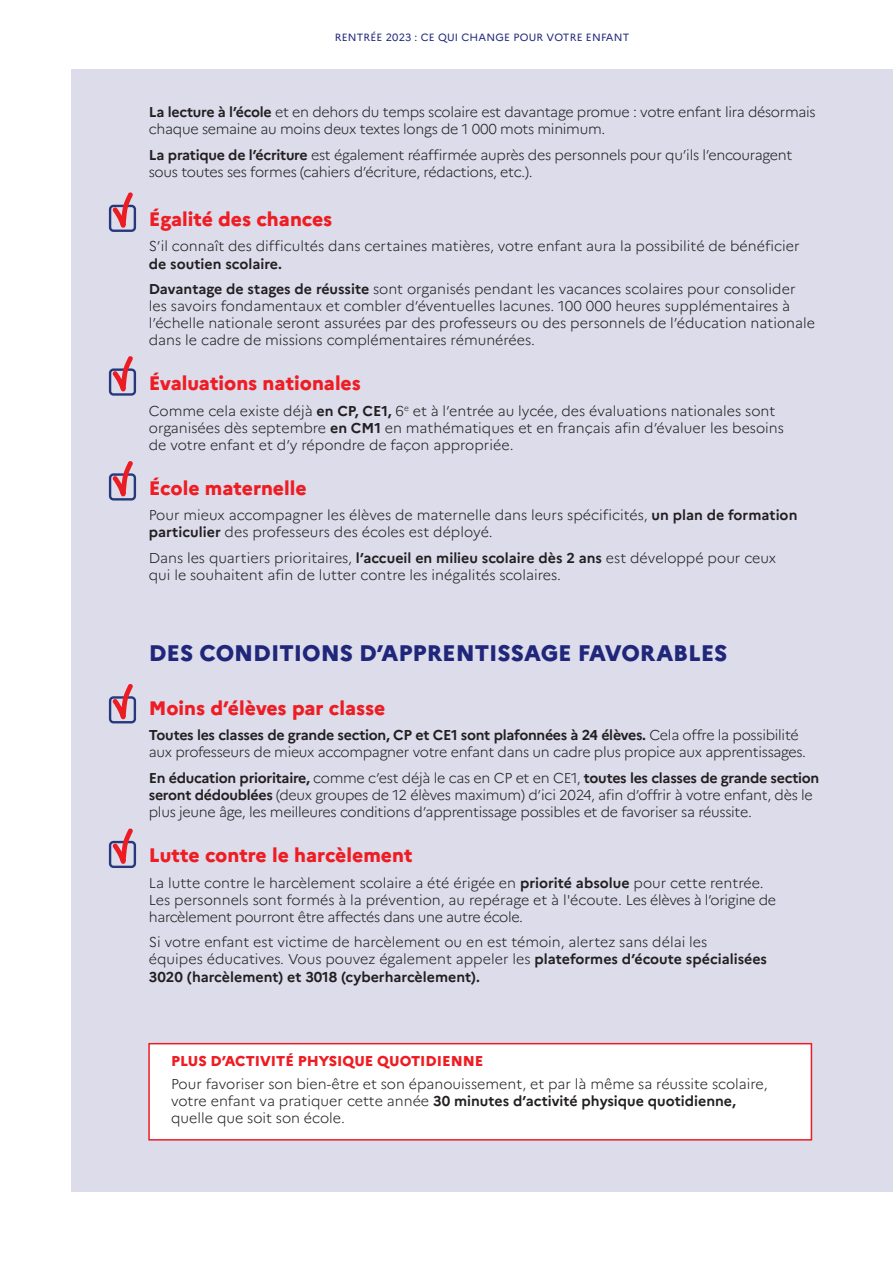
<style>
.page{position:relative;width:893px;height:1263px;background:#fff}
.page>*{position:absolute;margin:0;border:0;box-sizing:border-box;transform-origin:0 0}
.t1{font:800 22.5px "Marianne";color:#20277b}
.t2{font:800 19.5px "Marianne";color:#ee1d23}
.t3{font:300 14.25px/17.1px "Marianne";color:#231f20}
.t4{font:300 14.25px/17.1px "Marianne";letter-spacing:-.02em;color:#231f20}
.t5{font:800 14.25px "Marianne";color:#ee1d23}
.t6{font:10.5px "Marianne";letter-spacing:.02em;color:#20277b}
.s1{font-weight:700}
</style>
<div class="page">
<div style="left:71px;top:69px;width:822px;height:1123px;background:#dcdceb"></div>
<svg style="left:109px;top:192px;width:27px;height:40px"></svg>
<svg style="left:109px;top:356px;width:27px;height:40px"></svg>
<svg style="left:109px;top:461px;width:27px;height:39px"></svg>
<svg style="left:109px;top:684px;width:27px;height:39px"></svg>
<svg style="left:109px;top:828px;width:27px;height:40px"></svg>
<div style="left:148px;top:1043px;width:664px;height:97px;background:#fff;border:2px solid #ee1d23"></div>
<p class="t6" style="left:335px;top:29px;width:296px">RENTRÉE 2023 : CE QUI CHANGE POUR VOTRE ENFANT</p>
<p class="t4" style="left:149px;top:102px;width:668px"><span class="s1">La lecture à l’école</span> et en dehors du temps scolaire est davantage promue : votre enfant lira désormais chaque semaine au moins deux textes longs de 1 000 mots minimum.</p>
<p class="t4" style="left:149px;top:145px;width:645px"><span class="s1">La pratique de l’écriture</span> est également réaffirmée auprès des personnels pour qu’ils l’encouragent sous toutes ses formes (cahiers d’écriture, rédactions, etc.).</p>
<h2 class="t2" style="left:149px;top:204px;width:185px">Égalité des chances</h2>
<p class="t3" style="left:149px;top:237px;width:652px">S’il connaît des difficultés dans certaines matières, votre enfant aura la possibilité de bénéficier</p>
<p class="t3" style="left:149px;top:249px;width:648px;line-height:25.7px"><span class="s1">de soutien scolaire.<br>Davantage de stages de réussite</span> sont organisés pendant les vacances scolaires pour consolider</p>
<p class="t3" style="left:149px;top:296px;width:668px">les savoirs fondamentaux et combler d’éventuelles lacunes. 100 000 heures supplémentaires à l’échelle nationale seront assurées par des professeurs ou des personnels de l’éducation nationale dans le cadre de missions complémentaires rémunérées.</p>
<h2 class="t2" style="left:149px;top:368px;width:213px">Évaluations nationales</h2>
<p class="t3" style="left:149px;top:401px;width:637px">Comme cela existe déjà <span class="s1">en CP, CE1,</span> 6<sup>e</sup> et à l’entrée au lycée, des évaluations nationales sont organisées dès septembre <span class="s1">en CM1</span> en mathématiques et en français afin d’évaluer les besoins de votre enfant et d’y répondre de façon appropriée.</p>
<h2 class="t2" style="left:149px;top:473px;width:159px">École maternelle</h2>
<p class="t3" style="left:149px;top:506px;width:650px">Pour mieux accompagner les élèves de maternelle dans leurs spécificités, <span class="s1">un plan de formation particulier</span> des professeurs des écoles est déployé.</p>
<p class="t3" style="left:149px;top:548px;width:629px">Dans les quartiers prioritaires, <span class="s1">l’accueil en milieu scolaire dès 2 ans</span> est développé pour ceux qui le souhaitent afin de lutter contre les inégalités scolaires.</p>
<h1 class="t1" style="left:149px;top:636px;width:580px">DES CONDITIONS D’APPRENTISSAGE FAVORABLES</h1>
<h2 class="t2" style="left:149px;top:693px;width:238px">Moins d’élèves par classe</h2>
<p class="t4" style="left:149px;top:725px;width:659px"><span class="s1">Toutes les classes de grande section, CP et CE1 sont plafonnées à 24 élèves.</span> Cela offre la possibilité aux professeurs de mieux accompagner votre enfant dans un cadre plus propice aux apprentissages.</p>
<p class="t4" style="left:149px;top:768px;width:672px"><span class="s1">En éducation prioritaire,</span> comme c’est déjà le cas en CP et en CE1, <span class="s1">toutes les classes de grande section seront dédoublées</span> (deux groupes de 12 élèves maximum) d’ici 2024, afin d’offrir à votre enfant, dès le plus jeune âge, les meilleures conditions d’apprentissage possibles et de favoriser sa réussite.</p>
<h2 class="t2" style="left:149px;top:840px;width:265px">Lutte contre le harcèlement</h2>
<p class="t3" style="left:149px;top:873px;width:629px">La lutte contre le harcèlement scolaire a été érigée en <span class="s1">priorité absolue</span> pour cette rentrée.<br>Les personnels sont formés à la prévention, au repérage et à l'écoute. Les élèves à l’origine de harcèlement pourront être affectés dans une autre école.</p>
<p class="t3" style="left:149px;top:933px;width:620px">Si votre enfant est victime de harcèlement ou en est témoin, alertez sans délai les<br>équipes éducatives. Vous pouvez également appeler les <span class="s1">plateformes d’écoute spécialisées<br>3020 (harcèlement) et 3018 (cyberharcèlement).</span></p>
<p class="t5" style="left:171px;top:1050px;width:314px">PLUS D’ACTIVITÉ PHYSIQUE QUOTIDIENNE</p>
<p class="t3" style="left:171px;top:1074px;width:598px">Pour favoriser son bien-être et son épanouissement, et par là même sa réussite scolaire, votre enfant va pratiquer cette année <span class="s1">30 minutes d’activité physique quotidienne, </span>quelle que soit son école.</p>
</div>
